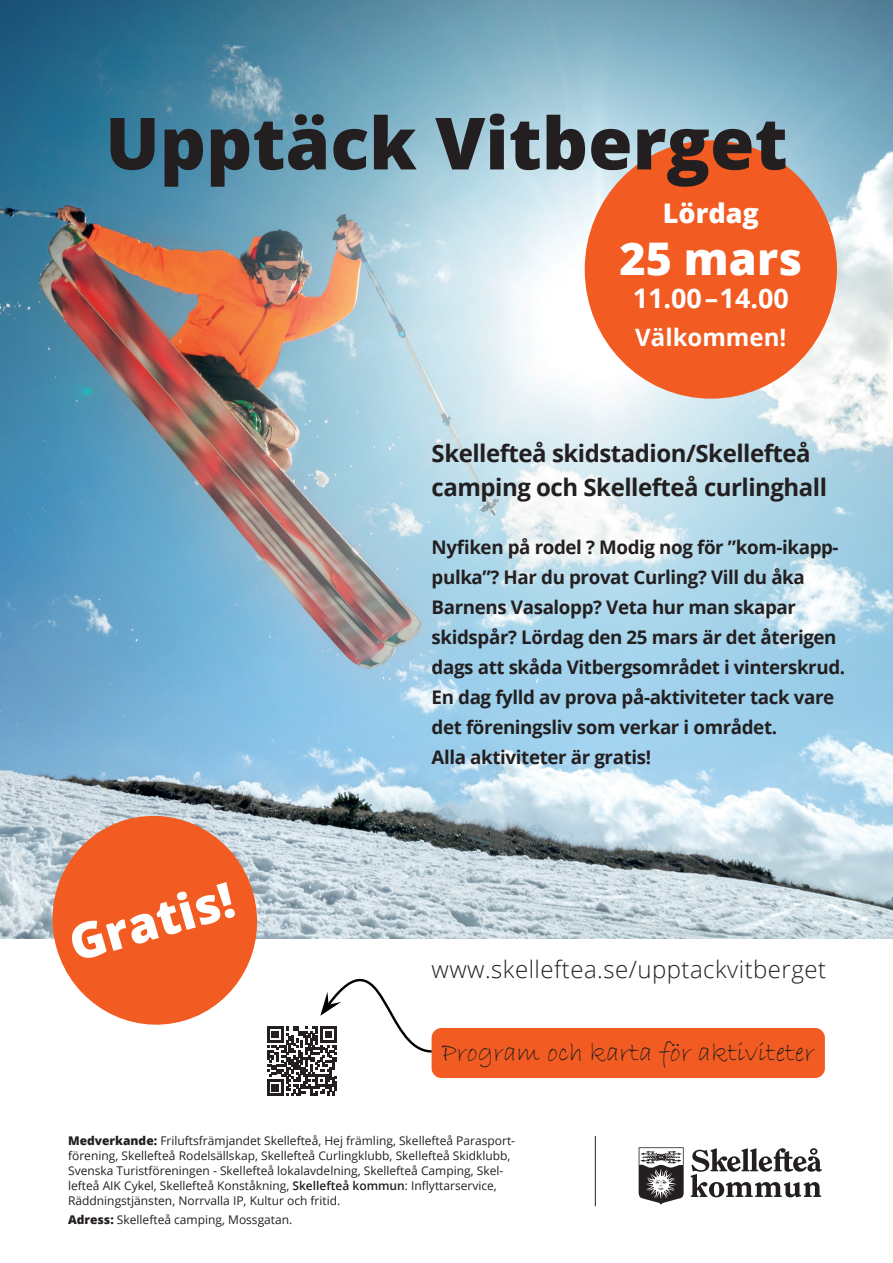
<style>
.page{position:relative;width:893px;height:1263px;background:#fff}
.page>*{position:absolute;margin:0;border:0;box-sizing:border-box;transform-origin:0 0}
.t1{font:800 72px "Open Sans";color:#231f20}
.t2{font:800 49.05px "Open Sans";color:#fff}
.t3{font:800 45px "Open Sans";color:#fff}
.t4{font:27px "Bradley Hand ITC";color:#231f20}
.t5{font:700 27px "Open Sans";color:#fff}
.t6{font:800 27px "Open Sans";color:#fff}
.t7{font:700 24px/34.2px "Open Sans";letter-spacing:-.02em;color:#231f20}
.t8{font:300 24px "Open Sans";letter-spacing:.02em;color:#231f20}
.t9{font:700 24px "Open Sans";color:#fff}
.t10{font:700 18.75px/30px "Open Sans";letter-spacing:-.02em;color:#231f20}
.t11{font:12px/15px "Open Sans";color:#231f20}
.s1{font-weight:800}
.s2{font-weight:600}
</style>
<div class="page">
<img style="left:0;top:0;width:893px;height:939px">
<svg style="left:638px;top:1147px;width:46px;height:58px"></svg>
<svg style="left:691px;top:1148px;width:131px;height:49px"></svg>
<hr style="left:595px;top:1136px;width:1px;height:70px;background:#231f20">
<div style="left:585px;top:140px;width:252px;height:259px;background:#f25b21;border-radius:50%"></div>
<div style="left:432px;top:1028px;width:393px;height:50px;background:#f25b21;border-radius:10px"></div>
<svg style="left:267px;top:929px;width:167px;height:167px"></svg>
<svg style="left:41px;top:804px;width:228px;height:232px;fill:#f25b21"></svg>
<h1 class="t1" style="left:105px;top:88px;width:684px">Upptäck Vitberget</h1>
<h3 class="t6" style="left:663px;top:193px;width:98px">Lördag</h3>
<h3 class="t3" style="left:619px;top:224px;width:184px">25 mars</h3>
<h3 class="t5" style="left:633px;top:279px;width:158px">11.00–14.00</h3>
<h3 class="t9" style="left:635px;top:320px;width:153px">Välkommen!</h3>
<h3 class="t7" style="left:432px;top:435px;width:397px">Skellefteå skidstadion/Skellefteå camping och Skellefteå curlinghall</h3>
<h2 class="t2" style="left:60px;top:909px;width:170px;rotate:-16deg">Gratis!</h2>
<p class="t10" style="left:432px;top:531px;width:415px">Nyfiken på rodel ? Modig nog för ”kom-ikapp&shy;pulka”? Har du provat Curling? Vill du åka Barnens Vasalopp? Veta hur man skapar skidspår? Lördag den 25 mars är det återigen dags att skåda Vitbergsområdet i vinterskrud.<br>En dag fylld av prova på-aktiviteter tack vare det föreningsliv som verkar i området.<br>Alla aktiviteter är gratis!</p>
<h3 class="t8" style="left:432px;top:952px;width:396px">www.skelleftea.se/upptackvitberget</h3>
<h3 class="t4" style="left:442px;top:1036px;width:374px">Program och karta för aktiviteter</h3>
<p class="t11" style="left:68px;top:1133px;width:448px"><span class="s1">Medverkande:</span> Friluftsfrämjandet Skellefteå, Hej främling, Skellefteå Parasport&shy;förening, Skellefteå Rodelsällskap, Skellefteå Curlingklubb, Skellefteå Skidklubb, Svenska Turistföreningen - Skellefteå lokalavdelning, Skellefteå Camping, Skel&shy;lefteå AIK Cykel, Skellefteå Konståkning, <span class="s2">Skellefteå kommun</span>: Inflyttarservice, Räddningstjänsten, Norrvalla IP, Kultur och fritid.</p>
<p class="t11" style="left:68px;top:1212px;width:226px"><span class="s1">Adress:</span> Skellefteå camping, Mossgatan.</p>
</div>
